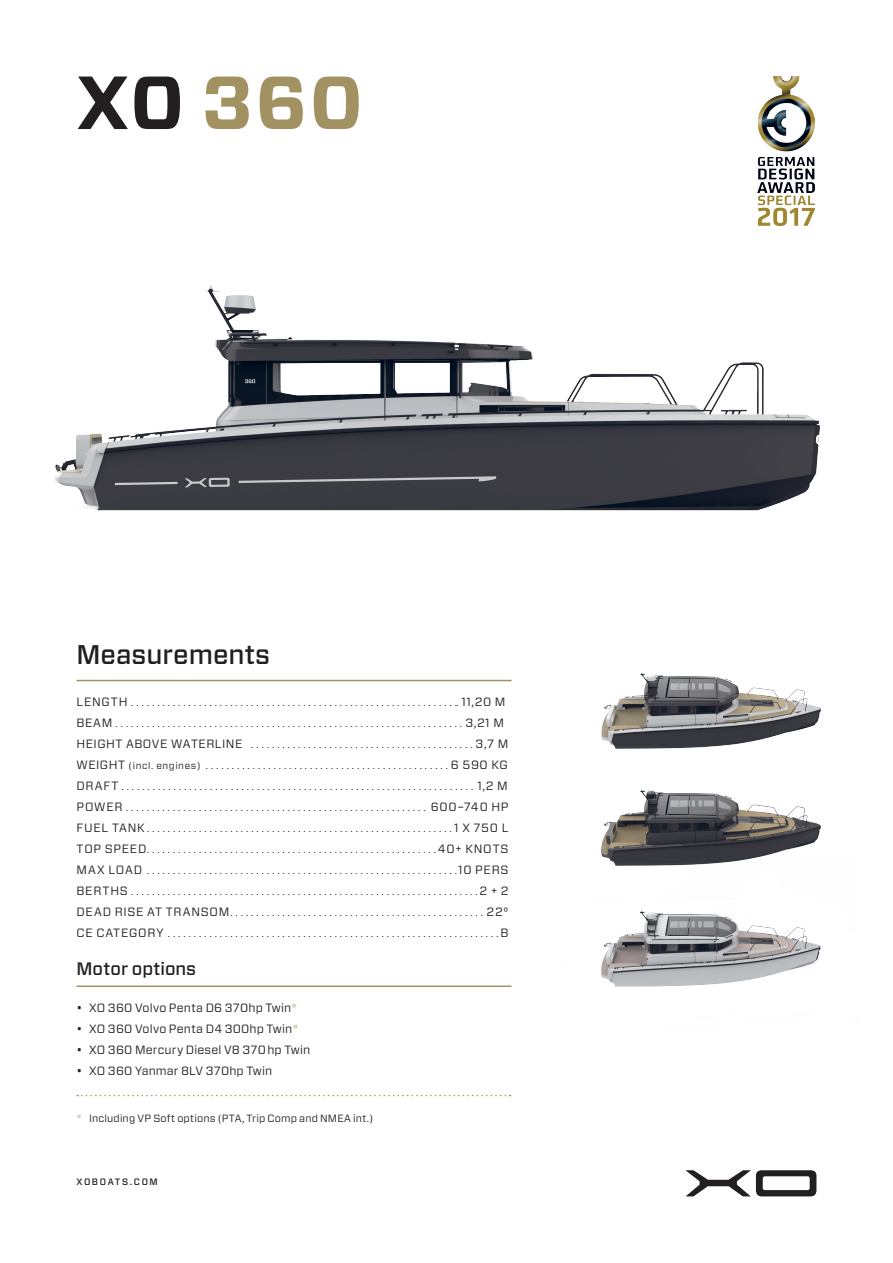
<style>
.page{position:relative;width:893px;height:1263px;background:#fff}
.page>*{position:absolute;margin:0;border:0;box-sizing:border-box;transform-origin:0 0}
.t1{font:700 75px "Forza";color:#a29161}
.t2{font:500 27px "Forza";color:#231f20}
.t3{font:500 18px "Forza";color:#231f20}
.t4{font:12px/21px "Forza";letter-spacing:.02em;color:#231f20;text-align:right}
.t5{font:12px/21px "Forza";letter-spacing:.06em;color:#231f20;text-align:right}
.t6{font:12px "Forza";letter-spacing:.04em;color:#231f20}
.t7{font:10.5px "Forza";letter-spacing:.01em;color:#231f20}
.t8{font:9.75px/21px "Forza";letter-spacing:.06em;color:#231f20}
.t9{font:500 9.3px "Forza";letter-spacing:.17em;color:#231f20}
.s1{color:#231f20}
.s2{font-size:12px}
.s3{font-size:9.75px}
.s4{color:#a29161}
</style>
<div class="page">
<img style="left:55px;top:191px;width:765px;height:491px">
<img style="left:561px;top:620px;width:260px;height:117px">
<img style="left:601px;top:737px;width:220px;height:120px">
<img style="left:601px;top:857px;width:220px;height:130px">
<svg style="left:239px;top:476px;width:257px;height:7px;background:#6a6a6f"></svg>
<svg style="left:184px;top:478px;width:46px;height:9px"></svg>
<svg style="left:115px;top:482px;width:63px;height:3px"></svg>
<svg style="left:245px;top:379px;width:10px;height:4px"></svg>
<svg style="left:685px;top:1170px;width:131px;height:26px"></svg>
<hr style="left:77px;top:680px;width:434px;height:1px;background:#a29161">
<hr style="left:77px;top:985px;width:434px;height:2px;background:#a29161">
<svg style="left:77px;top:1095px;width:434px;height:1px"></svg>
<img style="left:758px;top:77px;width:57px;height:148px">
<h1 class="t1" style="left:77px;top:53px;width:288px"><span class="s1">XO</span> 360</h1>
<h2 class="t2" style="left:77px;top:636px;width:195px">Measurements</h2>
<p class="t8" style="left:77px;top:692px;width:387px"><span class="s2">LENGTH</span> . . . . . . . . . . . . . . . . . . . . . . . . . . . . . . . . . . . . . . . . . . . . . . . . . . . . . . . . . . . . . . .<br><span class="s2">BEAM</span> . . . . . . . . . . . . . . . . . . . . . . . . . . . . . . . . . . . . . . . . . . . . . . . . . . . . . . . . . . . . . . . . . . .</p>
<p class="t6" style="left:77px;top:735px;width:167px">HEIGHT ABOVE WATERLINE</p>
<p class="t8" style="left:77px;top:755px;width:434px"><span class="s2">WEIGHT</span> (incl . engines) . . . . . . . . . . . . . . . . . . . . . . . . . . . . . . . . . . . . . . . . . . . . . . .<br><span class="s2">DRAFT</span> . . . . . . . . . . . . . . . . . . . . . . . . . . . . . . . . . . . . . . . . . . . . . . . . . . . . . . . . . . . . . . . . . . . .<br><span class="s2">POWER</span> . . . . . . . . . . . . . . . . . . . . . . . . . . . . . . . . . . . . . . . . . . . . . . . . . . . . . . . . . .<br><span class="s2">FUEL TANK</span> . . . . . . . . . . . . . . . . . . . . . . . . . . . . . . . . . . . . . . . . . . . . . . . . . . . . . . . . . .<br><span class="s2">TOP SPEED</span> . . . . . . . . . . . . . . . . . . . . . . . . . . . . . . . . . . . . . . . . . . . . . . . . . . . . . . .<br><span class="s2">MAX LOAD</span> . . . . . . . . . . . . . . . . . . . . . . . . . . . . . . . . . . . . . . . . . . . . . . . . . . . . . . . . . . .<br><span class="s2">BERTHS</span> . . . . . . . . . . . . . . . . . . . . . . . . . . . . . . . . . . . . . . . . . . . . . . . . . . . . . . . . . . . . . . . . . .<br><span class="s2">DEAD RISE AT TRANSOM</span> . . . . . . . . . . . . . . . . . . . . . . . . . . . . . . . . . . . . . . . . . . . . . . . . .<br><span class="s2">CE CATEGORY</span> . . . . . . . . . . . . . . . . . . . . . . . . . . . . . . . . . . . . . . . . . . . . . . . . . . . . . . . . . . . . . . . <span class="s2">B</span></p>
<p class="t4" style="left:456px;top:691px;width:51px"><span class="s3">.</span> 11,20 M<br>3,21 M</p>
<p class="t8" style="left:251px;top:734px;width:259px">. . . . . . . . . . . . . . . . . . . . . . . . . . . . . . . . . . . . . . . . . . . <span class="s2">3,7 M</span></p>
<p class="t5" style="left:431px;top:754px;width:79px">6 590 KG<br>1,2 M<br>600–740 HP<br>1 X 750 L<br>40+ KNOTS<br>10 PERS<br>2 + 2<br>22°</p>
<h3 class="t3" style="left:77px;top:956px;width:121px">Motor options</h3>
<p class="t4" style="left:77px;top:997px;width:222px">• XO 360 Volvo Penta D6 370hp Twin<span class="s4">*</span></p>
<p class="t4" style="left:77px;top:1018px;width:224px">• XO 360 Volvo Penta D4 300hp Twin<span class="s4">*</span></p>
<p class="t4" style="left:77px;top:1039px;width:235px">• XO 360 Mercury Diesel V8 370 hp Twin</p>
<p class="t4" style="left:77px;top:1060px;width:197px">• XO 360 Yanmar 8LV 370hp Twin</p>
<p class="t7" style="left:77px;top:1111px;width:298px"><span class="s4">*</span> Including VP Soft options (PTA, Trip Comp and NMEA int.)</p>
<p class="t9" style="left:77px;top:1175px;width:83px">XOBOATS.COM</p>
</div>
